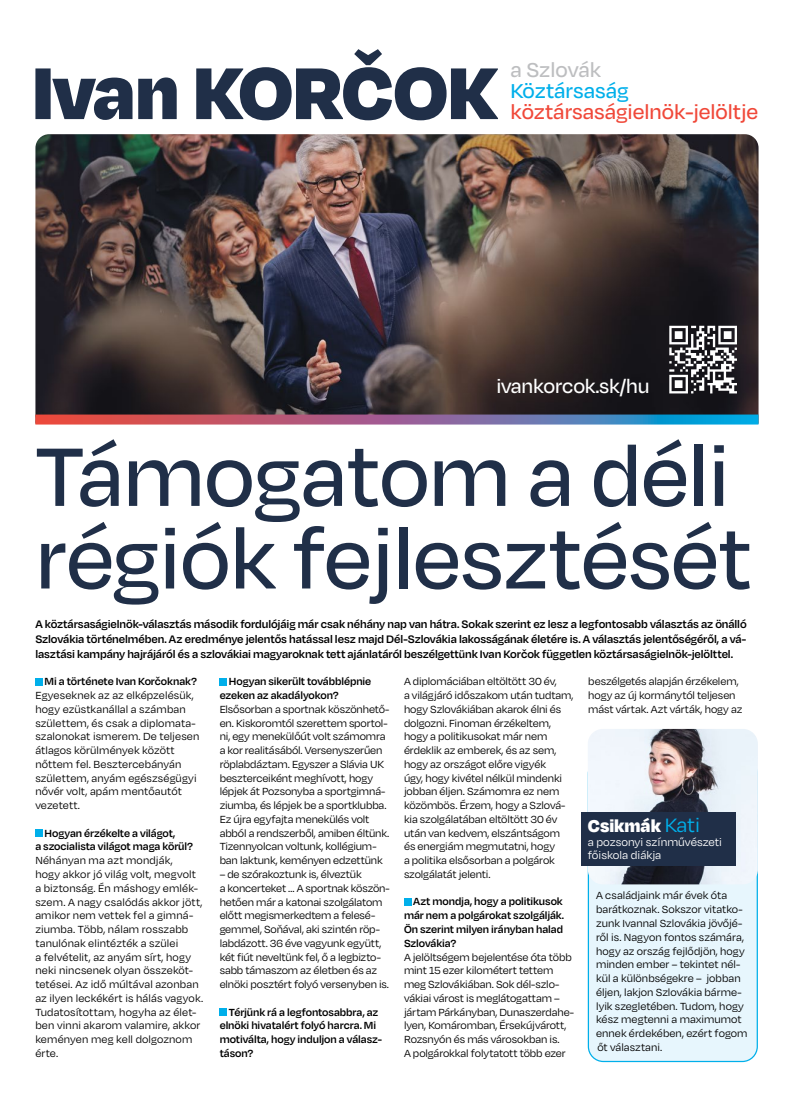
<style>
.page{position:relative;width:794px;height:1110px;background:#fff}
.page>*{position:absolute;margin:0;border:0;box-sizing:border-box;transform-origin:0 0}
.t1{font:500 95.25px/82.5px "Degular";letter-spacing:-.01em;color:#202f48}
.t2{font:500 23.12px "Degular";color:#f04839}
.t3{font:500 23.12px "Degular";color:#00afea}
.t4{font:500 23.12px "Degular";color:#bdbec0}
.t5{font:500 22.12px "Degular";letter-spacing:-.01em;color:#fff}
.t6{font:900 19.75px "Degular";color:#fff}
.t7{font:600 12.5px/15px "Degular";letter-spacing:-.005em;color:#000;text-align:justify}
.t8{font:12.5px/12.5px "Degular";color:#fff}
.t9{font:11.88px/13.8px "Degular";letter-spacing:-.005em;color:#000}
.t10{font:600 11.88px/13.8px "Degular";letter-spacing:-.005em;color:#000}
.s1{font-size:11.88px}
.s2{font-weight:400;font-size:22.38px;color:#00afea}
</style>
<div class="page">
<img style="left:35px;top:134px;width:723px;height:280px">
<svg style="left:35px;top:49px;width:463px;height:71px"></svg>
<div style="left:35px;top:678px;width:7px;height:7px;background:#00afea"></div>
<div style="left:35px;top:829px;width:7px;height:7px;background:#00afea"></div>
<div style="left:220px;top:678px;width:7px;height:7px;background:#00afea"></div>
<div style="left:220px;top:1008px;width:7px;height:7px;background:#00afea"></div>
<div style="left:404px;top:898px;width:7px;height:7px;background:#00afea"></div>
<div style="left:588px;top:758px;width:169px;height:303px;background:#e7f6fd;border-radius:15px"></div>
<img style="left:588px;top:728px;width:170px;height:156px">
<div style="left:580px;top:812px;width:155px;height:53px;background:#202f48"></div>
<svg style="left:669px;top:325px;width:68px;height:68px"></svg>
<svg style="left:35px;top:414px;width:723px;height:10px"></svg>
<h2 class="t4" style="left:510px;top:55px;width:92px">a Szlovák</h2>
<h2 class="t3" style="left:510px;top:76px;width:120px">Köztársaság</h2>
<h2 class="t2" style="left:510px;top:98px;width:249px">köztársaságielnök-jelöltje</h2>
<h3 class="t5" style="left:496px;top:373px;width:155px">ivankorcok.sk/hu</h3>
<h1 class="t1" style="left:35px;top:430px;width:718px">Támogatom a déli régiók fejlesztését</h1>
<p class="t7" style="left:35px;top:615px;width:713px">A köztársaságielnök-választás második fordulójáig már csak néhány nap van hátra. Sokak szerint ez lesz a legfontosabb választás az önálló Szlovákia történelmében. Az eredménye jelentős hatással lesz majd Dél-Szlovákia lakosságának életére is. A választás jelentőségéről, a vá&shy;lasztási kampány hajrájáról és a szlovákiai magyaroknak tett ajánlatáról beszélgett<span class="s1">ü</span>nk Ivan Korčok független köztársaságielnök-jelölttel.</p>
<p class="t10" style="left:45px;top:674px;width:154px">Mi a története Ivan Korčoknak?</p>
<p class="t9" style="left:35px;top:687px;width:166px">Egyeseknek az az elképzelésük, hogy ezüstkanállal a számban születtem, és csak a diplomata&shy;szalonokat ismerem. De teljesen átlagos körülmények között nőttem fel. Besztercebányán születtem, anyám egészségügyi nővér volt, apám mentőautót vezetett.</p>
<p class="t10" style="left:35px;top:825px;width:159px;text-indent:9px">Hogyan érzékelte a világot,<br>a szocialista világot maga körül?</p>
<p class="t9" style="left:35px;top:852px;width:169px">Néhányan ma azt mondják,<br>hogy akkor jó világ volt, megvolt a biztonság. Én máshogy emlék&shy;szem. A nagy csalódás akkor jött, amikor nem vettek fel a gimná&shy;ziumba. Több, nálam rosszabb tanulónak elintézték a szülei<br>a felvételit, az anyám sírt, hogy neki nincsenek olyan összeköt&shy;tetései. Az idő múltával azonban az ilyen leckékért is hálás vagyok.<br>Tudatosítottam, hogyha az élet&shy;ben vinni akarom valamire, akkor keményen meg kell dolgoznom érte.</p>
<p class="t10" style="left:220px;top:674px;width:153px;text-indent:9px">Hogyan sikerült továbblépnie ezeken az akadályokon?</p>
<p class="t9" style="left:220px;top:701px;width:171px">Elsősorban a sportnak köszönhető&shy;en. Kiskoromtól szerettem sportol&shy;ni, egy menekülőút volt számomra a kor realitásából. Versenyszerűen röplabdáztam. Egyszer a Slávia UK beszterceiként meghívott, hogy lépjek át Pozsonyba a sportgimná&shy;ziumba, és lépjek be a sportklubba.<br>Ez újra egyfajta menekülés volt abból a rendszerből, amiben éltünk.<br>Tizennyolcan voltunk, kollégium&shy;ban laktunk, keményen edzettünk</p>
<p class="t9" style="left:220px;top:866px;width:172px">– de szórakoztunk is, élveztük<br>a koncerteket … A sportnak köszön&shy;hetően már a katonai szolgálatom előtt megismerkedtem a felesé&shy;gemmel, Soňával, aki szintén röp&shy;labdázott. 36 éve vagyunk együtt, két fiút neveltünk fel, ő a legbizto&shy;sabb támaszom az életben és az elnöki posztért folyó versenyben is.</p>
<p class="t10" style="left:220px;top:1004px;width:164px;text-indent:9px">Térjünk rá a legfontosabbra, az elnöki hivatalért folyó harcra. Mi motiválta, hogy induljon a válasz&shy;táson?</p>
<p class="t9" style="left:404px;top:674px;width:171px">A diplomáciában eltöltött 30 év,<br>a világjáró időszakom után tudtam, hogy Szlovákiában akarok élni és dolgozni. Finoman érzékeltem, hogy a politikusokat már nem érdeklik az emberek, és az sem, hogy az országot előre vigyék<br>úgy, hogy kivétel nélkül mindenki jobban éljen. Számomra ez nem közömbös. Érzem, hogy a Szlová&shy;kia szolgálatában eltöltött 30 év után van kedvem, elszántságom és energiám megmutatni, hogy<br>a politika elsősorban a polgárok szolgálatát jelenti.</p>
<p class="t10" style="left:404px;top:894px;width:162px;text-align:justify;text-indent:9px">Azt mondja, hogy a politikusok már nem a polgárokat szolgálják.<br>Ön szerint milyen irányban halad Szlovákia?</p>
<p class="t9" style="left:404px;top:949px;width:172px">A jelöltségem bejelentése óta több mint 15 ezer kilométert tettem meg Szlovákiában. Sok dél-szlo&shy;vákiai várost is meglátogattam – jártam Párkányban, Dunaszerdahe&shy;lyen, Komáromban, Érsekújvárott, Rozsnyón és más városokban is.<br>A polgárokkal folytatott több ezer</p>
<p class="t9" style="left:588px;top:674px;width:156px">beszélgetés alapján érzékelem, hogy az új kormánytól teljesen mást vártak. Azt várták, hogy az</p>
<h3 class="t6" style="left:588px;top:812px;width:114px">Csikmák <span class="s2">Kati</span></h3>
<p class="t8" style="left:588px;top:835px;width:136px">a pozsonyi színművészeti főiskola diákja</p>
<p class="t9" style="left:596px;top:888px;width:153px">A családjaink már évek óta barátkoznak. Sokszor vitatko&shy;zunk Ivannal Szlovákia jövőjé&shy;ről is. Nagyon fontos számára, hogy az ország fejlődjön, hogy minden ember – tekintet nél&shy;kül a különbségekre – jobban éljen, lakjon Szlovákia bárme&shy;lyik szegletében. Tudom, hogy kész megtenni a maximumot ennek érdekében, ezért fogom őt választani.</p>
</div>
